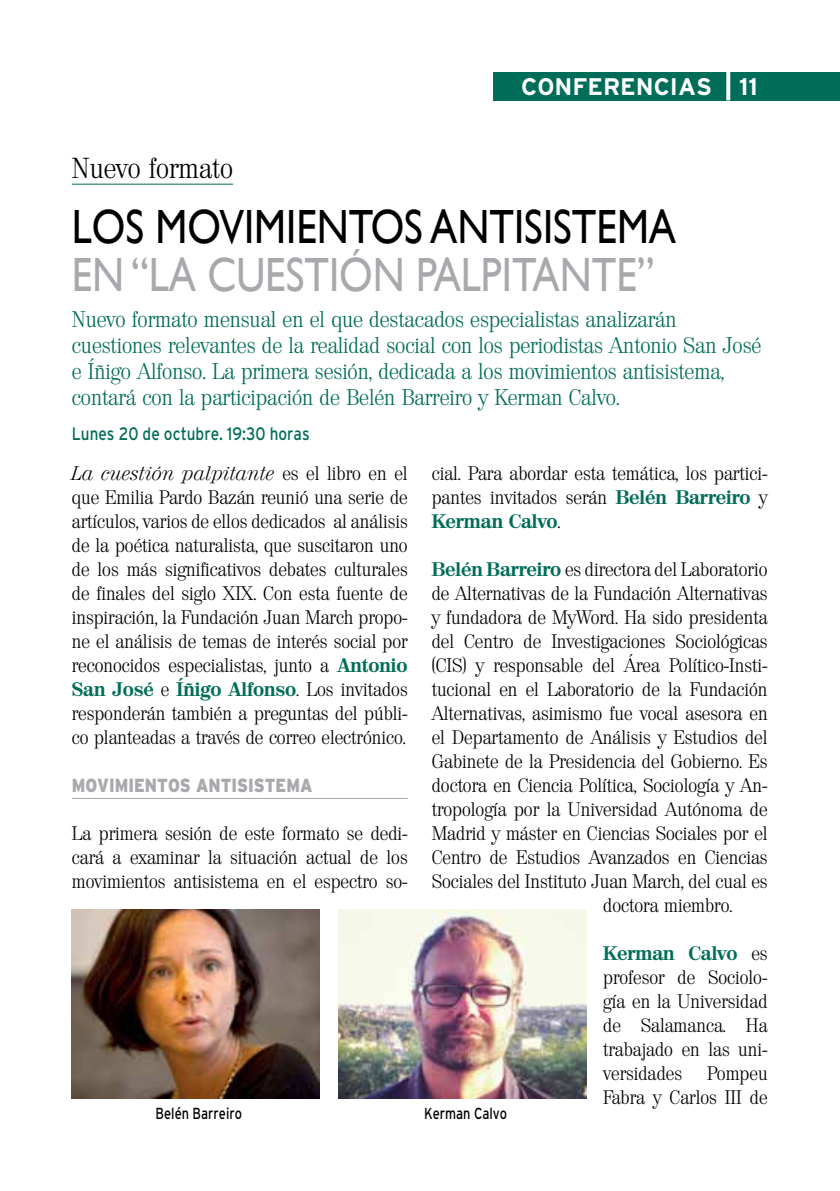
<style>
.page{position:relative;width:840px;height:1191px;background:#fff}
.page>*{position:absolute;margin:0;border:0;box-sizing:border-box;transform-origin:0 0}
.t1{font:48px "Gill Sans";color:#000;scale:.85 1}
.t2{font:48px "Gill Sans";color:#a7a9ac;scale:.85 1}
.t3{font:300 28px "Valencia";color:#000}
.t4{font:700 24px "Interstate AE";color:#fff}
.t5{font:300 22px/26px "Valencia";letter-spacing:-.005em;color:#006d58}
.t6{font:300 19px/24px "Valencia";color:#000;text-align:justify}
.t7{font:900 19px "Interstate AE";color:#a7a9ac;scale:.85 1}
.t8{font:18px "Interstate AE";color:#006d58;scale:.85 1}
.t9{font:16px "Interstate AE";color:#000;scale:.8 1}
.s1{font-weight:700;color:#006d58}
.s2{font-style:italic}
</style>
<div class="page">
<div style="left:493px;top:72px;width:346px;height:28px;background:#006d58"></div>
<svg style="left:726px;top:72px;width:4px;height:28px"></svg>
<hr style="left:72px;top:798px;width:335px;height:1px;background:#a7a9ac">
<hr style="left:72px;top:184px;width:161px;height:1px;background:#006d58">
<img style="left:72px;top:909px;width:247px;height:189px">
<img style="left:338px;top:909px;width:248px;height:189px">
<p class="t4" style="left:521px;top:73px;width:238px">CONFERENCIAS 11</p>
<h2 class="t3" style="left:72px;top:152px;width:163px">Nuevo formato</h2>
<h1 class="t1" style="left:72px;top:199px;width:712px">LOS MOVIMIENTOS ANTISISTEMA</h1>
<h1 class="t2" style="left:72px;top:247px;width:686px">EN “LA CUESTIÓN PALPITANTE”</h1>
<p class="t5" style="left:72px;top:307px;width:690px">Nuevo formato mensual en el que destacados especialistas analizarán cuestiones relevantes de la realidad social con los periodistas Antonio San José e Íñigo Alfonso. La primera sesión, dedicada a los movimientos antisistema, contará con la participación de Belén Barreiro y Kerman Calvo.</p>
<p class="t8" style="left:72px;top:423px;width:281px">Lunes 20 de octubre. 19:30 horas</p>
<p class="t6" style="left:431px;top:462px;width:337px">cial. Para abordar esta temática, los partici&shy;pantes invitados serán <span class="s1">Belén Barreiro</span> y <span class="s1">Kerman Calvo</span>.</p>
<p class="t6" style="left:431px;top:558px;width:337px"><span class="s1">Belén Barreiro</span> es directora del Laboratorio</p>
<p class="t6" style="left:431px;top:582px;width:337px">de Alternativas de la Fundación Alternativas</p>
<p class="t6" style="left:431px;top:606px;width:337px">y fundadora de MyWord. Ha sido presidenta</p>
<p class="t6" style="left:431px;top:630px;width:337px">del Centro de Investigaciones Sociológicas</p>
<p class="t6" style="left:431px;top:654px;width:337px">(CIS) y responsable del Área Político-Insti-</p>
<p class="t6" style="left:431px;top:678px;width:337px">tucional en el Laboratorio de la Fundación</p>
<p class="t6" style="left:431px;top:702px;width:337px">Alternativas, asimismo fue vocal asesora en</p>
<p class="t6" style="left:431px;top:726px;width:337px">el Departamento de Análisis y Estudios del</p>
<p class="t6" style="left:431px;top:750px;width:337px">Gabinete de la Presidencia del Gobierno. Es</p>
<p class="t6" style="left:431px;top:774px;width:337px">doctora en Ciencia Política, Sociología y An-</p>
<p class="t6" style="left:431px;top:798px;width:337px">tropología por la Universidad Autónoma de</p>
<p class="t6" style="left:431px;top:822px;width:337px">Madrid y máster en Ciencias Sociales por el</p>
<p class="t6" style="left:431px;top:846px;width:337px">Centro de Estudios Avanzados en Ciencias</p>
<p class="t6" style="left:431px;top:870px;width:337px">Sociales del Instituto Juan March, del cual es</p>
<p class="t6" style="left:603px;top:894px;width:131px">doctora miembro.</p>
<p class="t6" style="left:603px;top:942px;width:166px"><span class="s1">Kerman Calvo</span> es profesor de Sociolo&shy;gía en la Universidad de Salamanca. Ha trabajado en las uni&shy;versidades</p>
<p class="t6" style="left:72px;top:462px;width:337px"><span class="s2">La cuestión palpitante</span> es el libro en el que Emilia Pardo Bazán reunió una serie de artículos, varios de ellos dedicados al análisis de la poética naturalista, que suscitaron uno de los más significativos debates culturales de finales del siglo XIX. Con esta fuente de inspiración, la Fundación Juan March propo&shy;ne el análisis de temas de interés social por reconocidos especialistas, junto a <span class="s1">Antonio San José</span> e <span class="s1">Íñigo Alfonso</span>. Los invitados responderán también a preguntas del públi&shy;co planteadas a través de correo electrónico.</p>
<p class="t7" style="left:72px;top:774px;width:284px">MOVIMIENTOS ANTISISTEMA</p>
<p class="t6" style="left:72px;top:822px;width:337px">La primera sesión de este formato se dedi&shy;cará a examinar la situación actual de los movimientos antisistema en el espectro so-</p>
<p class="t6" style="left:603px;top:1061px;width:166px;text-align:right">Pompeu<br>Fabra y Carlos III de</p>
<p class="t9" style="left:155px;top:1104px;width:110px">Belén Barreiro</p>
<p class="t9" style="left:424px;top:1104px;width:105px">Kerman Calvo</p>
</div>
